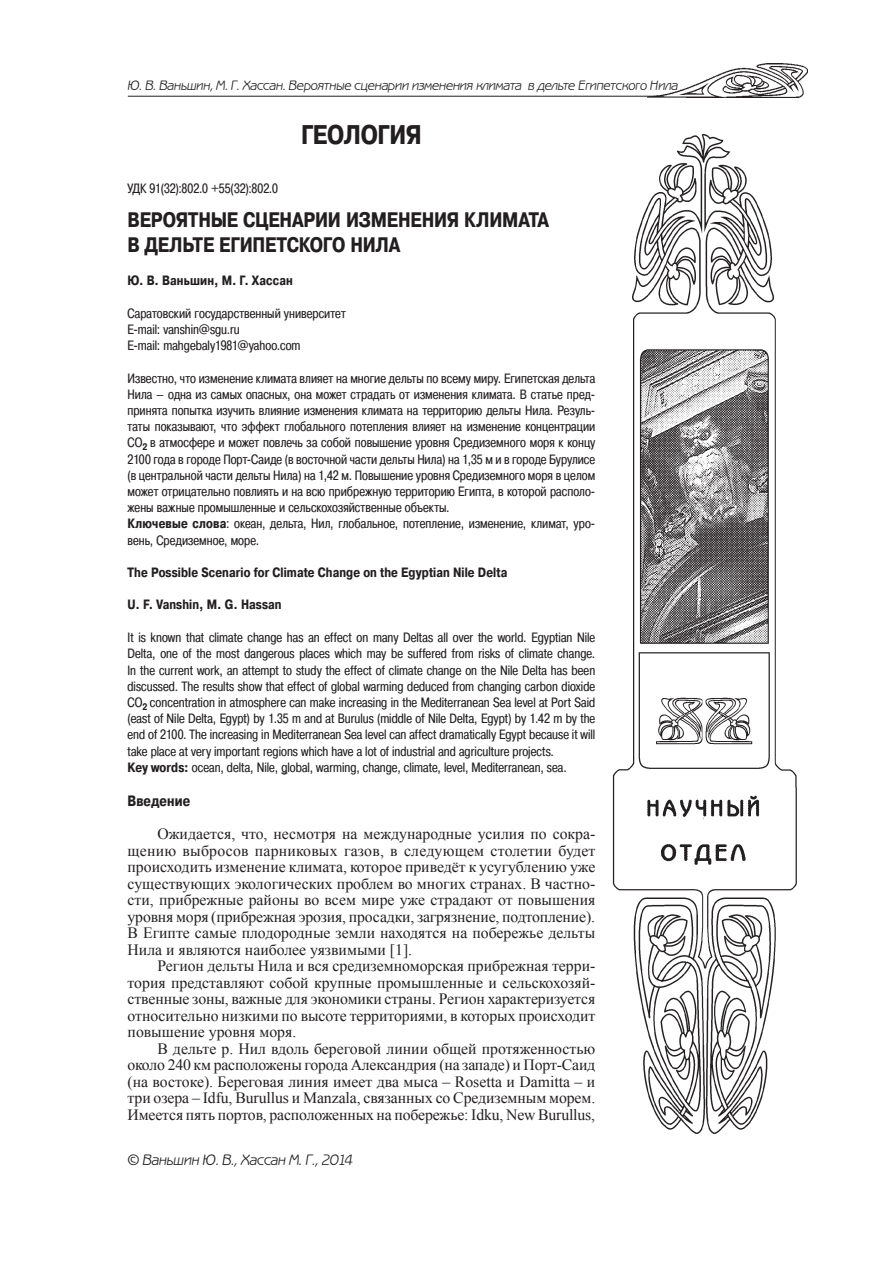
<style>
.page{position:relative;width:893px;height:1263px;background:#fff}
.page>*{position:absolute;margin:0;border:0;box-sizing:border-box;transform-origin:0 0}
.t1{font:700 27px "Pragmatica Cond C";color:#231f20}
.t2{font:700 21px/25.2px "Pragmatica Cond C";letter-spacing:.06em;color:#231f20}
.t3{font:15.75px/16.5px "Times New Roman";letter-spacing:-.005em;color:#231f20;text-align:justify}
.t4{font:italic 15px "Benguiat Gothic C";color:#231f20}
.t5{font:700 15px "Pragmatica Cond C";letter-spacing:.01em;color:#231f20}
.t6{font:13.5px/16.2px "Pragmatica Cond C";letter-spacing:.005em;color:#231f20}
.t7{font:700 13.5px "Pragmatica Cond C";letter-spacing:.01em;color:#231f20}
.t8{font:italic 13.5px "Benguiat Gothic C";color:#231f20}
.s1{font-weight:700}
</style>
<div class="page">
<img style="left:648px;top:63px;width:159px;height:34px">
<hr style="left:128px;top:96px;width:536px;height:1px;background:#231f20">
<img style="left:612px;top:133px;width:185px;height:1001px">
<p class="t8" style="left:128px;top:78px;width:552px">Ю. В. Ваньшин, М. Г. Xассан. Вероятные сценарии изменения климата в дельте Египетского Нила</p>
<h1 class="t1" style="left:301px;top:120px;width:105px">ГЕОЛОГИЯ</h1>
<p class="t6" style="left:128px;top:181px;width:152px">УДК 91(32):802.0 +55(32):802.0</p>
<h2 class="t2" style="left:128px;top:207px;width:422px">Вероятные сценарии изм енения кл имата в дельте Египетского Нила</h2>
<p class="t7" style="left:128px;top:273px;width:167px">Ю. В. Ваньшин, М. Г. Xассан</p>
<p class="t6" style="left:128px;top:305px;width:220px">Саратовский государственный университет<br>E-mail: vanshin@sgu.ru<br>E-mail: mahgebaly1981@yahoo.com</p>
<p class="t6" style="left:128px;top:370px;width:469px">Известно, что изменение климата влияет на многие дельты по всему миру. Египетская дельта Нила – одна из самых опасных, она может страдать от изменения климата. В статье пред&shy;принята попытка изучить влияние изменения климата на территорию дельты Нила. Резуль&shy;таты показывают, что эффект глобального потепления влияет на изменение концентрации СО<sub>2</sub> в атмосфере и может повлечь за собой повышение уровня Средиземного моря к концу 2100 года в городе Порт-Саиде (в восточной части дельты Нила) на 1,35 м и в городе Бурулисе (в центральной части дельты Нила) на 1,42 м. Повышение уровня Средиземного моря в целом может отрицательно повлиять и на всю прибрежную территорию Египта, в которой располо&shy;жены важные промышленные и сельскохозяйственные объекты.<br><span class="s1">Ключевые слова</span>: океан, дельта, Нил, глобальное, потепление, изменение, климат, уро&shy;вень, Средиземное, море.</p>
<p class="t7" style="left:128px;top:565px;width:381px">The Possible Scenario for Climate Change on the Egyptian Nile Delta</p>
<p class="t7" style="left:128px;top:597px;width:156px">U. F. Vanshin, M. G. Hassan</p>
<p class="t6" style="left:128px;top:629px;width:469px">It is known that climate change has an effect on many Deltas all over the world. Egyptian Nile Delta, one of the most dangerous places which may be suffered from risks of climate change.<br>In the current work, an attempt to study the effect of climate change on the Nile Delta has been discussed. The results show that effect of global warming deduced from changing carbon dioxide СО<sub>2</sub> concentration in atmosphere can make increasing in the Mediterranean Sea level at Port Said (east of Nile Delta, Egypt) by 1.35 m and at Burulus (middle of Nile Delta, Egypt) by 1.42 m by the end of 2100. The increasing in Mediterranean Sea level can affect dramatically Egypt because it will take place at very important regions which have a lot of industrial and agriculture projects.<br><span class="s1">Key words:</span> ocean, delta, Nile, global, warming, change, climate, level, Mediterranean, sea.</p>
<p class="t5" style="left:128px;top:793px;width:64px">Введение</p>
<p class="t3" style="left:128px;top:825px;width:469px;text-indent:30px">Ожидается, что, несмотря на международные усилия по сокра&shy;щению выбросов парниковых газов, в следующем столетии будет происходить изменение климата, которое приведёт к усугублению уже существующих экологических проблем во многих странах. В частно&shy;сти, прибрежные районы во всем мире уже страдают от повышения уровня моря (прибрежная эрозия, просадки, загрязнение, подтопление).<br>В Египте самые плодородные земли находятся на побережье дельты Нила и являются наиболее уязвимыми [1].</p>
<p class="t3" style="left:128px;top:957px;width:469px;text-indent:30px">Регион дельты Нила и вся средиземноморская прибрежная терри&shy;тория представляют собой крупные промышленные и сельскохозяй&shy;ственные зоны, важные для экономики страны. Регион характеризуется относительно низкими по высоте территориями, в которых происходит повышение уровня моря.</p>
<p class="t3" style="left:128px;top:1040px;width:469px;text-indent:30px">В дельте р. Нил вдоль береговой линии общей протяженностью около 240 км расположены города Александрия (на западе) и Порт-Саид (на востоке). Береговая линия имеет два мыса – Rosetta и Damitta – и три озера – Idfu, Burullus и Manzala, связанных со Средиземным морем.<br>Имеется пять портов, расположенных на побережье: Idku, New Burullus,</p>
<p class="t4" style="left:128px;top:1151px;width:227px">© Ваньшин Ю. В., Xассан М. Г., 2014</p>
</div>
